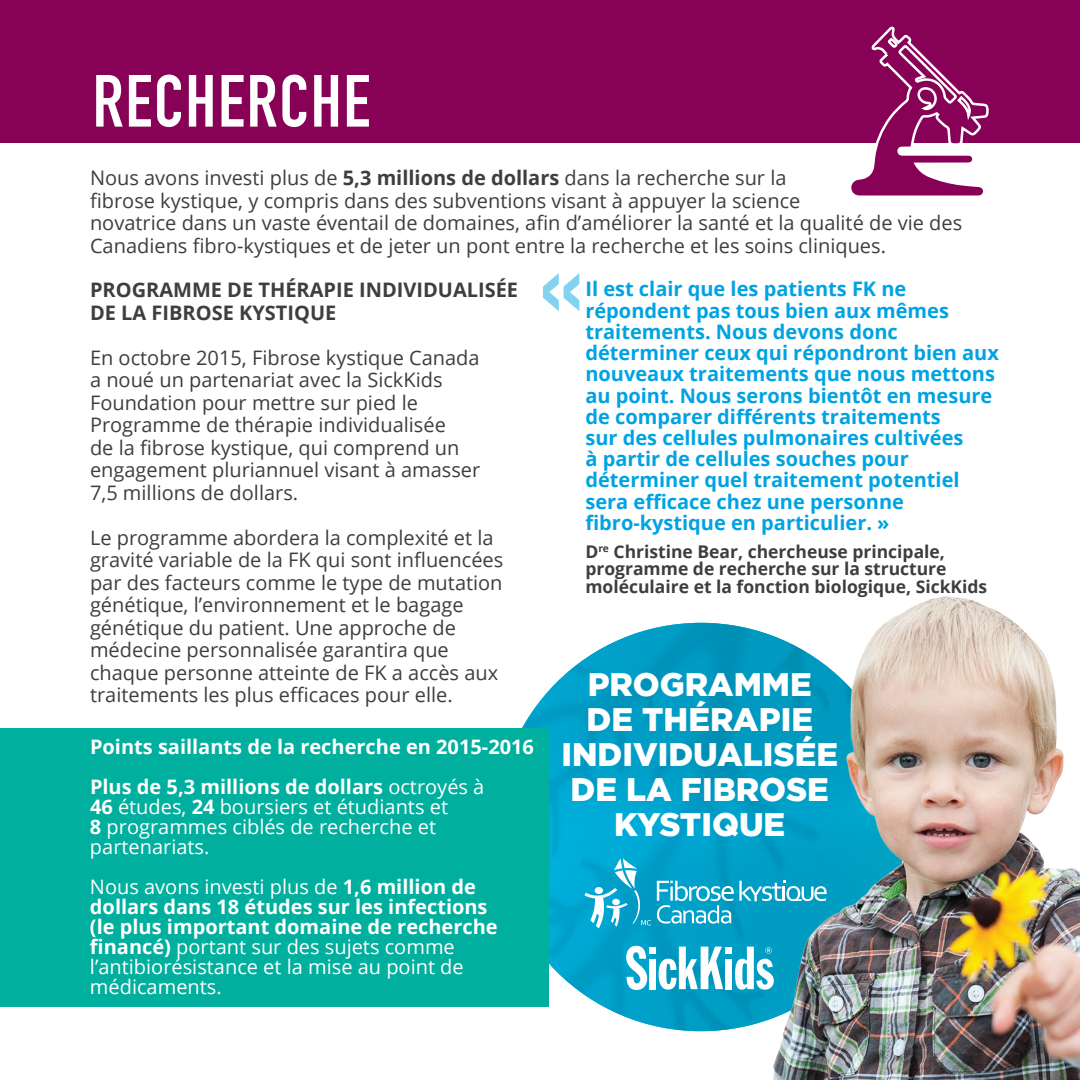
<style>
.page{position:relative;width:1080px;height:1080px;background:#fff}
.page>*{position:absolute;margin:0;border:0;box-sizing:border-box;transform-origin:0 0}
.t1{font:700 95px "Helvetica";color:#00a3e2}
.t2{font:700 72.5px "DIN Condensed";letter-spacing:.025em;color:#fff}
.t3{font:900 32.5px/35px "Gotham";color:#fff;text-align:center}
.t4{font:20px/22.5px "Open Sans";color:#3e3e3f}
.t5{font:700 20px/21.2px "Open Sans";color:#00a3e2}
.t6{font:20px/20px "Open Sans";color:#fff}
.t7{font:700 20px/40px "Open Sans";color:#fff}
.t8{font:700 20px/22.5px "Open Sans";color:#3e3e3f}
.t9{font:700 17.5px/17.5px "Open Sans";color:#3e3e3f}
.s1{font-weight:700}
.s2{font-weight:400}
</style>
<div class="page">
<div style="left:0;top:0;width:1080px;height:143px;background:#870157"></div>
<svg style="left:851px;top:26px;width:138px;height:170px"></svg>
<img style="left:497px;top:623px;width:408px;height:408px;border-radius:204px">
<div style="left:0;top:728px;width:549px;height:279px;background:#00af9d"></div>
<svg style="left:626px;top:946px;width:21px;height:44px"></svg>
<div style="left:649px;top:947px;width:7px;height:7px;background:#fff"></div>
<div style="left:649px;top:959px;width:7px;height:30px;background:#fff"></div>
<svg style="left:659px;top:947px;width:64px;height:43px"></svg>
<div style="left:725px;top:947px;width:7px;height:7px;background:#fff"></div>
<div style="left:725px;top:959px;width:7px;height:30px;background:#fff"></div>
<svg style="left:735px;top:947px;width:37px;height:43px"></svg>
<img style="left:772px;top:597px;width:308px;height:483px">
<svg style="left:657px;top:881px;width:170px;height:43px;background:#35b1d0"></svg>
<svg style="left:585px;top:858px;width:66px;height:71px;background:#32b3d5"></svg>
<h2 class="t2" style="left:93px;top:59px;width:279px">RECHERCHE</h2>
<p class="t4" style="left:90px;top:166px;width:874px">Nous avons investi plus de <span class="s1">5,3 millions de dollars</span> dans la recherche sur la<br>fibrose kystique, y compris dans des subventions visant à appuyer la science<br>novatrice dans un vaste éventail de domaines, afin d’améliorer la santé et la qualité de vie des Canadiens fibro-kystiques et de jeter un pont entre la recherche et les soins cliniques.</p>
<p class="t8" style="left:90px;top:278px;width:430px">PROGRAMME DE THÉRAPIE INDIVIDUALISÉE<br>DE LA FIBROSE KYSTIQUE</p>
<p class="t4" style="left:90px;top:345px;width:392px">En octobre 2015, Fibrose kystique Canada a noué un partenariat avec la SickKids Foundation pour mettre sur pied le Programme de thérapie individualisée<br>de la fibrose kystique, qui comprend un engagement pluriannuel visant à amasser 7,5 millions de dollars.</p>
<p class="t4" style="left:90px;top:525px;width:415px">Le programme abordera la complexité et la gravité variable de la FK qui sont influencées par des facteurs comme le type de mutation génétique, l’environnement et le bagage génétique du patient. Une approche de médecine personnalisée garantira que chaque personne atteinte de FK a accès aux traitements les plus efficaces pour elle.</p>
<h1 class="t1" style="left:535px;top:208px;width:54px">«</h1>
<p class="t5" style="left:585px;top:278px;width:415px">Il est clair que les patients FK ne répondent pas tous bien aux mêmes traitements. Nous devons donc déterminer ceux qui répondront bien aux nouveaux traitements que nous mettons au point. Nous serons bientôt en mesure de comparer différents traitements<br>sur des cellules pulmonaires cultivées<br>à partir de cellules souches pour déterminer quel traitement potentiel sera efficace chez une personne fibro-kystique en particulier. »</p>
<p class="t9" style="left:585px;top:542px;width:403px">D<sup>re</sup> Christine Bear, chercheuse principale, programme de recherche sur la structure moléculaire et la fonction biologique, SickKids</p>
<h3 class="t3" style="left:561px;top:666px;width:278px">PROGRAMME<br>DE THÉRAPIE<br>INDIVIDUALISÉE<br>DE LA FIBROSE<br>KYSTIQUE</h3>
<p class="t7" style="left:90px;top:726px;width:446px">Points saillants de la recherche en 2015-2016<br>Plus de 5,3 millions de dollars <span class="s2">octroyés à</span></p>
<p class="t6" style="left:90px;top:796px;width:360px"><span class="s1">46</span> études, <span class="s1">24</span> boursiers et étudiants et<br><span class="s1">8</span> programmes ciblés de recherche et partenariats.</p>
<p class="t6" style="left:90px;top:876px;width:409px">Nous avons investi plus de <span class="s1">1,6 million de dollars dans 18 études sur les infections (le plus important domaine de recherche financé)</span> portant sur des sujets comme l’antibiorésistance et la mise au point de médicaments.</p>
</div>
